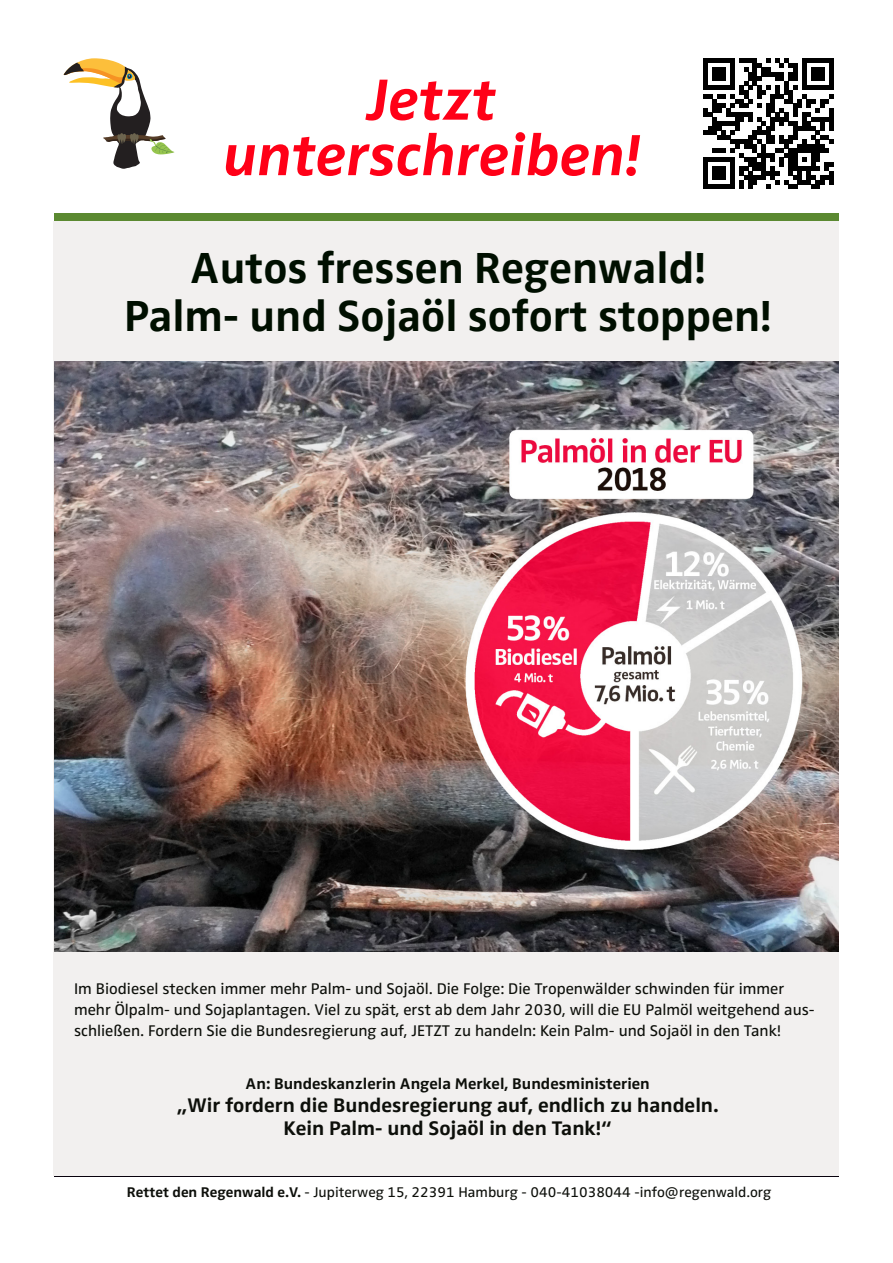
<style>
.page{position:relative;width:893px;height:1263px;background:#fff}
.page>*{position:absolute;margin:0;border:0;box-sizing:border-box;transform-origin:0 0}
.t1{font:italic 60px/55.5px "Zwo Bold LF";color:#ff0017;text-align:center}
.t2{font:45px/48px "Zwo Bold LF";color:#000f00;text-align:center}
.t3{font:20.4px/22.5px "Zwo Bold LF";color:#0d0f0a;text-align:center}
.t4{font:16.05px/21px "Zwo";color:#0d0f0a}
.t5{font:16.05px "Zwo Bold LF";color:#0d0f0a}
.t6{font:14.55px "Zwo";color:#0d0f0a}
.s1{font-weight:700}
</style>
<div class="page">
<div style="left:54px;top:221px;width:785px;height:955px;background:#f2f0ef"></div>
<div style="left:54px;top:213px;width:785px;height:8px;background:#5b8931"></div>
<hr style="left:54px;top:1176px;width:785px;height:1px;background:#07010c">
<img style="left:54px;top:361px;width:785px;height:590px">
<svg style="left:64px;top:58px;width:110px;height:111px"></svg>
<svg style="left:703px;top:59px;width:130px;height:130px"></svg>
<h1 class="t1" style="left:223px;top:72px;width:419px">Jetzt unterschreiben!</h1>
<h2 class="t2" style="left:124px;top:243px;width:649px">Autos fressen Regenwald!<br>Palm- und Sojaöl sofort stoppen!</h2>
<p class="t4" style="left:74px;top:978px;width:742px">Im Biodiesel stecken immer mehr Palm- und Sojaöl. Die Folge: Die Tropenwälder schwinden für immer mehr Ölpalm- und Sojaplantagen. Viel zu spät, erst ab dem Jahr 2030, will die EU Palmöl weitgehend aus&shy;schließen. Fordern Sie die Bundesregierung auf, JETZT zu handeln: Kein Palm- und Sojaöl in den Tank!</p>
<p class="t5" style="left:246px;top:1075px;width:406px">An: Bundeskanzlerin Angela Merkel, Bundesministerien</p>
<p class="t3" style="left:177px;top:1094px;width:543px">„Wir fordern die Bundesregierung auf, endlich zu handeln.<br>Kein Palm- und Sojaöl in den Tank!“</p>
<p class="t6" style="left:127px;top:1183px;width:646px"><span class="s1">Rettet den Regenwald e.V.</span> - Jupiterweg 15, 22391 Hamburg - 040-41038044 -info@regenwald.org</p>
</div>
